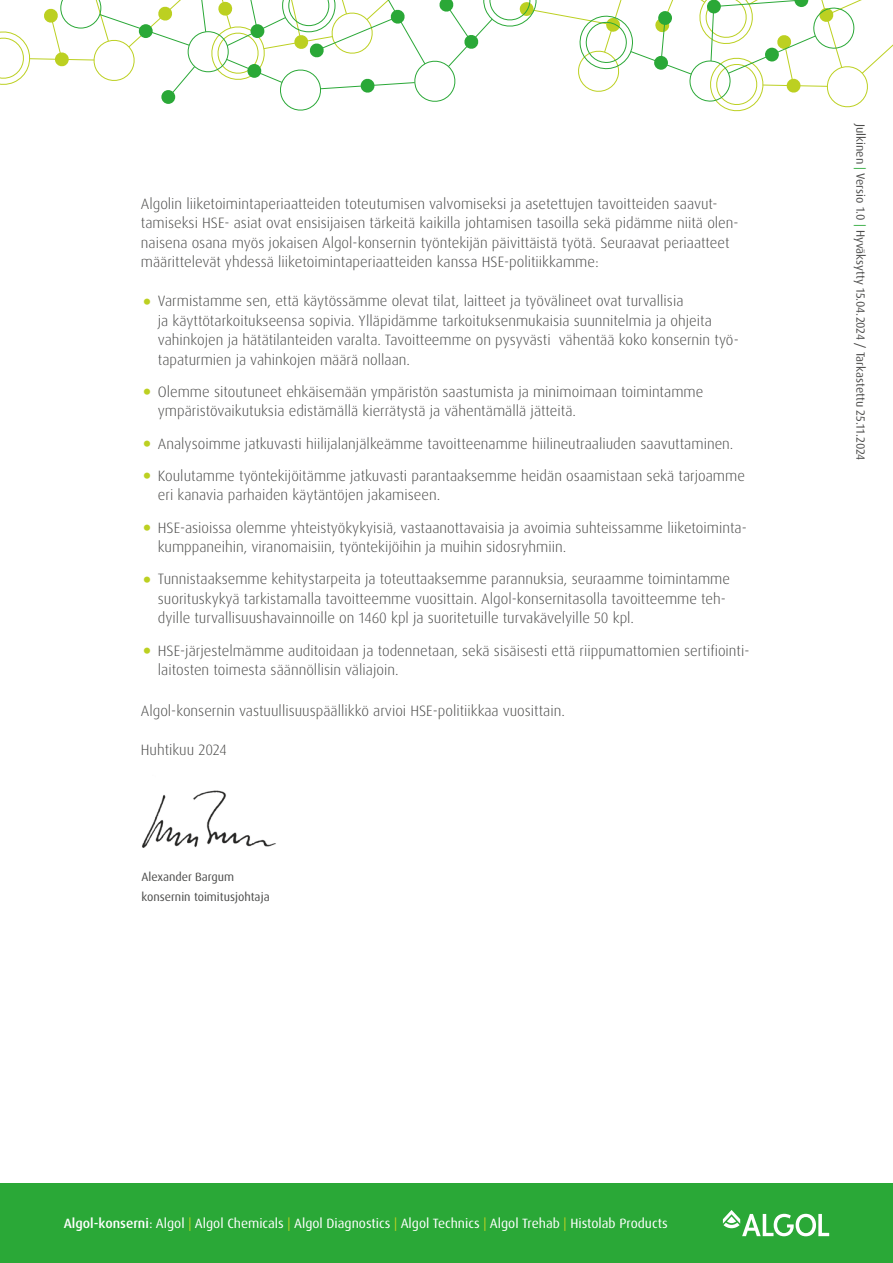
<style>
.page{position:relative;width:893px;height:1263px;background:#fff}
.page>*{position:absolute;margin:0;border:0;box-sizing:border-box;transform-origin:0 0}
.t1{font:300 15px/19.5px "Dax Pro";color:#4b4b4a}
.t2{font:13.5px "Dax Pro";color:#fff}
.t3{font:12px/19.5px "Dax Pro";color:#4b4b4a}
.s1{font-size:43.5px;color:#bcd021}
.s2{color:#2aa837}
.s3{font-weight:500}
.s4{color:#bcd021}
</style>
<div class="page">
<div style="left:0;top:1183px;width:893px;height:80px;background:#2aa837"></div>
<svg style="left:0;top:0;width:893px;height:111px"></svg>
<svg style="left:723px;top:1210px;width:106px;height:26px"></svg>
<img style="left:142px;top:790px;width:134px;height:58px">
<p class="t1" style="left:141px;top:194px;width:599px">Algolin liiketoimintaperiaatteiden toteutumisen valvomiseksi ja asetettujen tavoitteiden saavut&shy;tamiseksi HSE- asiat ovat ensisijaisen tärkeitä kaikilla johtamisen tasoilla sekä pidämme niitä olen&shy;naisena osana myös jokaisen Algol-konsernin työntekijän päivittäistä työtä. Seuraavat periaatteet määrittelevät yhdessä liiketoimintaperiaatteiden kanssa HSE-politiikkamme:</p>
<p class="t1" style="left:158px;top:291px;width:581px;text-indent:-17px"><span class="s1">•</span> Varmistamme sen, että käytössämme olevat tilat, laitteet ja työvälineet ovat turvallisia<br>ja käyttötarkoitukseensa sopivia. Ylläpidämme tarkoituksenmukaisia suunnitelmia ja ohjeita vahinkojen ja hätätilanteiden varalta. Tavoitteemme on pysyvästi vähentää koko konsernin työ&shy;tapaturmien ja vahinkojen määrä nollaan.</p>
<p class="t1" style="left:158px;top:382px;width:547px;text-indent:-17px"><span class="s1">•</span> Olemme sitoutuneet ehkäisemään ympäristön saastumista ja minimoimaan toimintamme ympäristövaikutuksia edistämällä kierrätystä ja vähentämällä jätteitä.</p>
<p class="t1" style="left:141px;top:434px;width:594px"><span class="s1">•</span> Analysoimme jatkuvasti hiilijalanjälkeämme tavoitteenamme hiilineutraaliuden saavuttaminen.</p>
<p class="t1" style="left:158px;top:466px;width:589px;text-indent:-17px"><span class="s1">•</span> Koulutamme työntekijöitämme jatkuvasti parantaaksemme heidän osaamistaan sekä tarjoamme eri kanavia parhaiden käytäntöjen jakamiseen.</p>
<p class="t1" style="left:158px;top:518px;width:590px;text-indent:-17px"><span class="s1">•</span> HSE-asioissa olemme yhteistyökykyisiä, vastaanottavaisia ja avoimia suhteissamme liiketoiminta&shy;kumppaneihin, viranomaisiin, työntekijöihin ja muihin sidosryhmiin.</p>
<p class="t1" style="left:158px;top:569px;width:574px;text-indent:-17px"><span class="s1">•</span> Tunnistaaksemme kehitystarpeita ja toteuttaaksemme parannuksia, seuraamme toimintamme suorituskykyä tarkistamalla tavoitteemme vuosittain. Algol-konsernitasolla tavoitteemme teh&shy;dyille turvallisuushavainnoille on 1460 kpl ja suoritetuille turvakävelyille 50 kpl.</p>
<p class="t1" style="left:158px;top:641px;width:593px;text-indent:-17px"><span class="s1">•</span> HSE-järjestelmämme auditoidaan ja todennetaan, sekä sisäisesti että riippumattomien sertifiointi&shy;laitosten toimesta säännöllisin väliajoin.</p>
<p class="t1" style="left:141px;top:701px;width:426px">Algol-konsernin vastuullisuuspäällikkö arvioi HSE-politiikkaa vuosittain.</p>
<p class="t1" style="left:141px;top:740px;width:87px">Huhtikuu 2024</p>
<p class="t3" style="left:141px;top:867px;width:130px">Alexander Bargum konsernin toimitusjohtaja</p>
<p class="t3" style="left:870px;top:124px;width:338px;rotate:90deg">Julkinen <span class="s2">|</span> Versio 1.0 <span class="s2">|</span> Hyväksytty 15.04.2024 / Tarkastettu 25.11.2024</p>
<p class="t2" style="left:64px;top:1215px;width:605px"><span class="s3">Algol-konserni</span>: Algol <span class="s4">|</span> Algol Chemicals <span class="s4">|</span> Algol Diagnostics <span class="s4">|</span> Algol Technics <span class="s4">|</span> Algol Trehab <span class="s4">|</span> Histolab Products</p>
</div>
